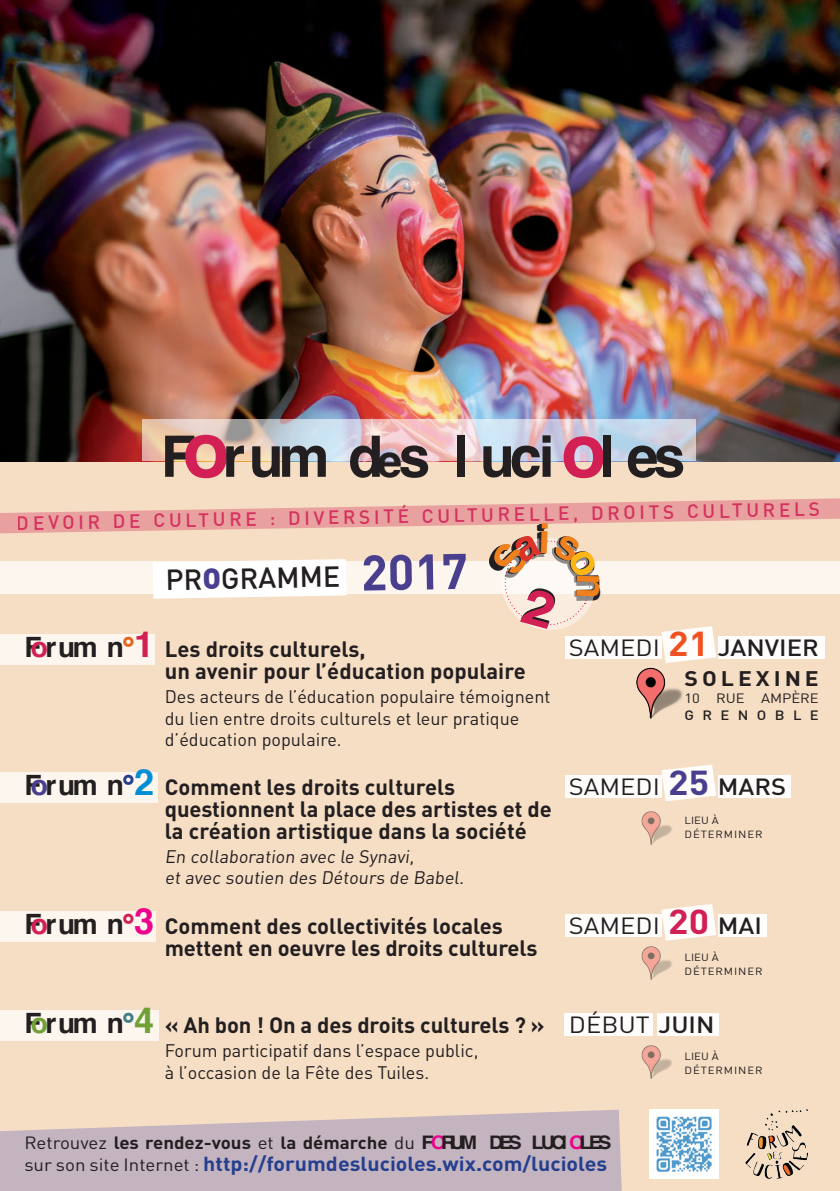
<style>
.page{position:relative;width:840px;height:1191px;background:#fff}
.page>*{position:absolute;margin:0;border:0;box-sizing:border-box;transform-origin:0 0}
.t1{font:700 57.2px "Helvetica";letter-spacing:-.07em;color:#231f20}
.t2{font:500 28.6px "DIN";color:#231f20}
.t3{font:23.2px "DIN";color:#231f20;scale:1.1 1}
.t4{font:500 23.2px "DIN";color:#231f20;scale:1.1 1}
.t5{font:700 22px/22px "DIN";color:#231f20}
.t6{font:700 20.8px "DIN";letter-spacing:.175em;color:#231f20;scale:1.1 1}
.t7{font:700 20.2px "DIN";color:#253f8e;scale:1.06 1}
.t8{font:500 19px "DIN";color:#d21f54}
.t9{font:18px/21.6px "DIN";color:#231f20}
.t10{font:700 17.6px "DIN";color:#231f20;scale:1.06 1}
.t11{font:13.4px "DIN";color:#231f20;scale:1.1 1}
.t12{font:500 13.4px "DIN";letter-spacing:.57em;color:#231f20;scale:1.1 1}
.t13{font:10.4px/13.8px "DIN";letter-spacing:.08em;color:#231f20;scale:1.1 1}
.s1{font-size:76.6px;color:#d21f54}
.s2{font-size:45px}
.s3{font-size:57.4px}
.s4{font-size:73.6px;color:#d21f54}
.s5{font-weight:900;color:#493f8e}
.s6{font-weight:700;font-size:49.2px;color:#493f8e}
.s7{font-family:"Helvetica";font-size:28px}
.s8{font-family:"Helvetica";font-size:28px;color:#d21f54}
.s9{font-size:28px;color:#e2681d}
.s10{font-family:"Helvetica";font-size:36px;color:#d21f54}
.s11{font-family:"Helvetica";font-size:28px;color:#493f8e}
.s12{font-size:28px;color:#253f8e}
.s13{font-family:"Helvetica";font-size:36px;color:#008fd5}
.s14{font-size:28px;color:#d21f54}
.s15{font-family:"Helvetica";font-size:36px;color:#ed028c}
.s16{font-family:"Helvetica";font-size:28px;color:#71a135}
.s17{font-size:28px;color:#447e88}
.s18{font-family:"Helvetica";font-size:36px;color:#71a135}
.s19{font-weight:400}
.s20{font-weight:700;font-size:34.2px;color:#f15122}
.s21{font-weight:700;font-size:34.2px;color:#493f8e}
.s22{font-weight:500}
.s23{font-weight:700;font-size:34.2px;color:#d21f54}
.s24{font-family:"Helvetica";font-size:18.6px}
.s25{font-family:"Helvetica";font-size:18.6px;color:#ed028c}
.s26{font-weight:400;font-size:17.6px;color:#231f20}
</style>
<div class="page">
<div style="left:0;top:461px;width:839px;height:730px;background:#f6dec5"></div>
<img style="left:0;top:0;width:839px;height:461px">
<svg style="left:142px;top:420px;width:552px;height:41px;background:#d8ced3"></svg>
<img style="left:636px;top:667px;width:47px;height:52px">
<div style="left:717px;top:775px;width:73px;height:22px;background:#fff"></div>
<div style="left:564px;top:775px;width:97px;height:22px;background:#fff"></div>
<svg style="left:661px;top:764px;width:55px;height:37px"></svg>
<div style="left:717px;top:914px;width:49px;height:22px;background:#fff"></div>
<div style="left:564px;top:914px;width:97px;height:22px;background:#fff"></div>
<svg style="left:661px;top:904px;width:55px;height:36px"></svg>
<img style="left:641px;top:946px;width:31px;height:34px">
<img style="left:641px;top:811px;width:31px;height:34px">
<div style="left:656px;top:1013px;width:62px;height:22px;background:#fff"></div>
<div style="left:564px;top:1013px;width:88px;height:22px;background:#fff"></div>
<img style="left:641px;top:1045px;width:31px;height:34px">
<div style="left:0;top:634px;width:154px;height:30px;background:#fcf6ef"></div>
<div style="left:0;top:772px;width:157px;height:30px;background:#fcf6ef"></div>
<div style="left:0;top:911px;width:156px;height:30px;background:#fcf6ef"></div>
<div style="left:0;top:1010px;width:158px;height:31px;background:#fcf6ef"></div>
<svg style="left:0;top:1109px;width:621px;height:82px;background:#cab9c0"></svg>
<img style="left:745px;top:1109px;width:62px;height:69px">
<img style="left:649px;top:1109px;width:69px;height:69px">
<svg style="left:0;top:498px;width:839px;height:165px"></svg>
<h1 class="t1" style="left:161px;top:433px;width:526px">F<span class="s1">o</span>rum d<span class="s2">e</span>s l <span class="s3">u</span>ci <span class="s4">o</span>l es</h1>
<p class="t8" style="left:17px;top:511px;width:804px;rotate:-1deg">DEVOIR DE CULTURE : DIVERSITÉ CULTURELLE, DROITS CULTURELS</p>
<h2 class="t2" style="left:165px;top:561px;width:303px;rotate:-1deg">PR<span class="s5">O</span>GRAMME <span class="s6">2017</span></h2>
<p class="t5" style="left:165px;top:637px;width:362px;text-indent:-140px"><span class="s7">F</span><span class="s8">o</span><span class="s7">rum n</span><span class="s9">°</span><span class="s10">1</span> Les droits culturels,<br>un avenir pour l’éducation populaire</p>
<p class="t9" style="left:165px;top:685px;width:387px">Des acteurs de l’éducation populaire témoignent du lien entre droits culturels et leur pratique d’éducation populaire.</p>
<p class="t5" style="left:165px;top:774px;width:388px;text-indent:-140px"><span class="s7">F</span><span class="s11">o</span><span class="s7">rum n</span><span class="s12">°</span><span class="s13">2</span> Comment les droits culturels questionnent la place des artistes et de la création artistique dans la société</p>
<p class="t9" style="left:165px;top:845px;width:303px">En collaboration avec le Synavi,<br>et avec soutien des Détours de Babel.</p>
<p class="t5" style="left:165px;top:914px;width:374px;text-indent:-140px"><span class="s7">F</span><span class="s8">o</span><span class="s7">rum n</span><span class="s14">°</span><span class="s15">3</span> Comment des collectivités locales mettent en oeuvre les droits culturels</p>
<p class="t5" style="left:25px;top:1013px;width:521px"><span class="s7">F</span><span class="s16">o</span><span class="s7">rum n</span><span class="s17">°</span><span class="s18">4</span> « Ah bon ! On a des droits culturels ? »</p>
<p class="t9" style="left:165px;top:1039px;width:315px">Forum participatif dans l’espace public, à l’occasion de la Fête des Tuiles.</p>
<p class="t4" style="left:568px;top:633px;width:228px"><span class="s19">SAMEDI</span> <span class="s20">21</span> JANVIER</p>
<p class="t6" style="left:684px;top:664px;width:123px">SOLEXINE</p>
<p class="t11" style="left:684px;top:690px;width:123px">10 RUE AMPÈRE</p>
<p class="t12" style="left:684px;top:706px;width:123px">GRENOBLE</p>
<p class="t3" style="left:568px;top:772px;width:199px">SAMEDI <span class="s21">25</span> <span class="s22">MARS</span></p>
<p class="t13" style="left:684px;top:813px;width:72px">LIEU À<br>DÉTERMINER</p>
<p class="t3" style="left:568px;top:911px;width:177px">SAMEDI <span class="s23">20</span> <span class="s22">MAI</span></p>
<p class="t13" style="left:684px;top:950px;width:72px">LIEU À<br>DÉTERMINER</p>
<p class="t3" style="left:568px;top:1010px;width:134px">DÉBUT <span class="s22">JUIN</span></p>
<p class="t13" style="left:684px;top:1049px;width:72px">LIEU À<br>DÉTERMINER</p>
<p class="t10" style="left:24px;top:1131px;width:555px"><span class="s19">Retrouvez</span> les rendez-vous <span class="s19">et</span> la démarche <span class="s19">du</span> <span class="s24">F</span><span class="s25">O</span><span class="s24">RUM DES LUCI</span><span class="s25">O</span><span class="s24">LES</span></p>
<p class="t7" style="left:24px;top:1150px;width:551px"><span class="s26">sur son site Internet :</span> http://forumdeslucioles.wix.com/lucioles</p>
</div>
